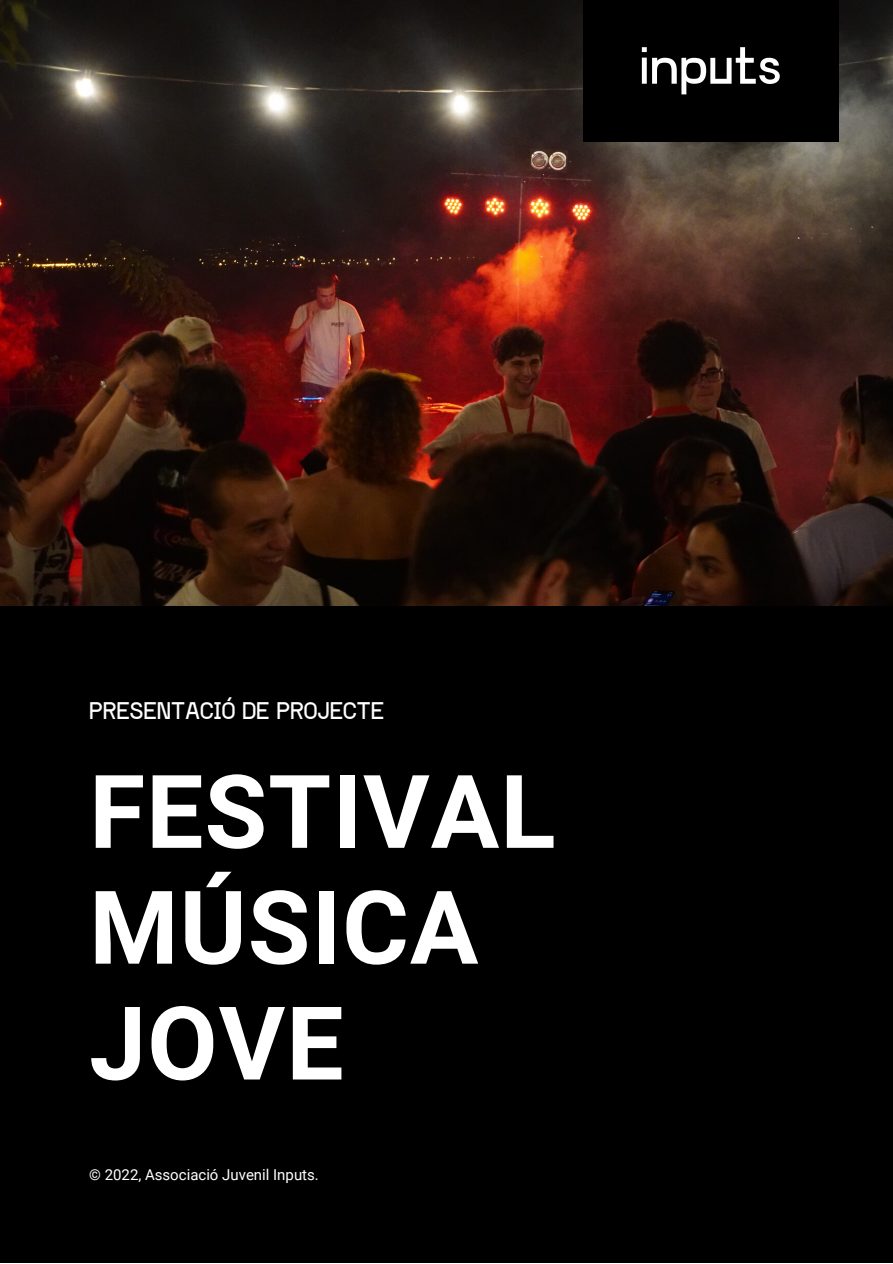
<style>
.page{position:relative;width:893px;height:1264px;background:#fff}
.page>*{position:absolute;margin:0;border:0;box-sizing:border-box;transform-origin:0 0}
.t1{font:700 101.85px/115.8px "Roboto";letter-spacing:.01em;color:#fff}
.t2{font:24px "SK Concretica";color:#fff}
.t3{font:15px "Roboto";color:#fff}
</style>
<div class="page">
<div style="left:0;top:0;width:892px;height:1262px;background:#000"></div>
<img style="left:0;top:0;width:892px;height:605px">
<div style="left:583px;top:0;width:255px;height:142px;background:#000"></div>
<svg style="left:641px;top:47px;width:5px;height:37px"></svg>
<svg style="left:652px;top:47px;width:127px;height:47px"></svg>
<h2 class="t2" style="left:89px;top:700px;width:296px">PRESENTACIÓ DE PROJECTE</h2>
<h1 class="t1" style="left:89px;top:755px;width:467px">FESTIVAL<br>MÚSICA<br>JOVE</h1>
<p class="t3" style="left:89px;top:1165px;width:231px">© 2022, Associació Juvenil Inputs.</p>
</div>
